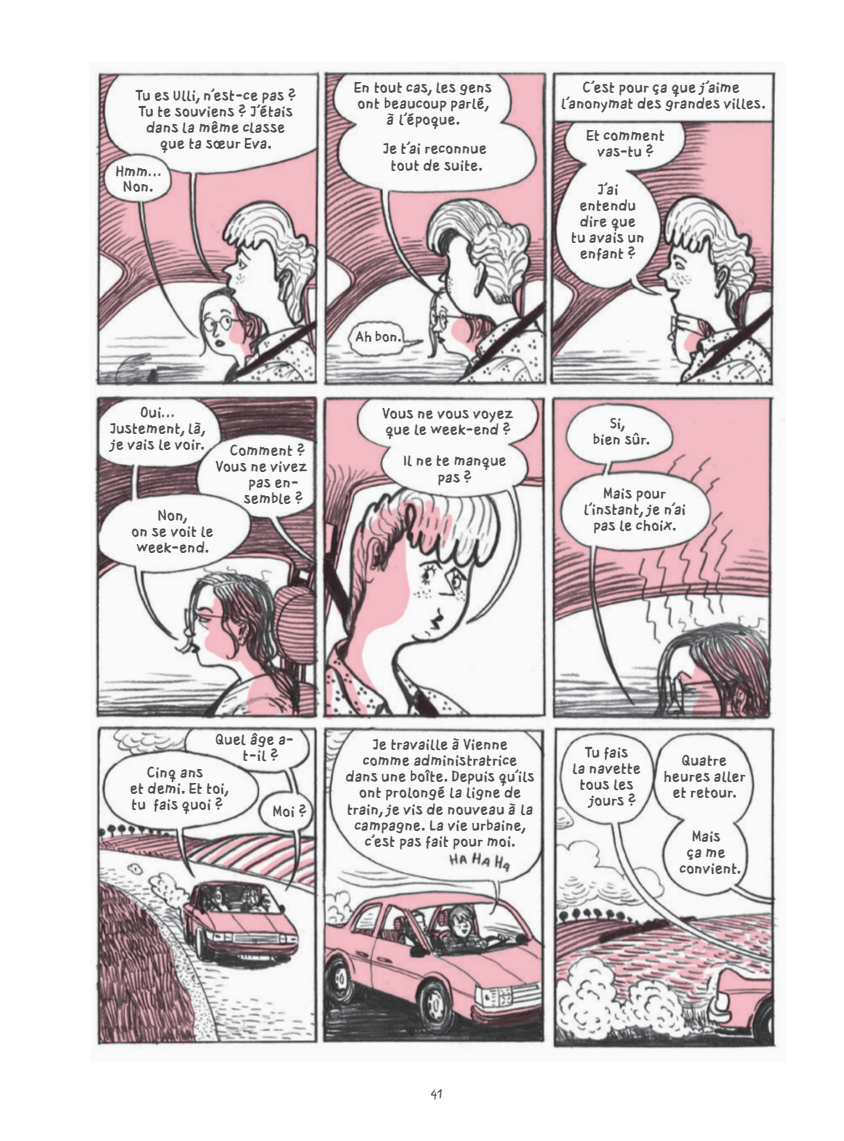
<style>
.page{position:relative;width:844px;height:1141px;background:#fff}
.page>*{position:absolute;margin:0;border:0;box-sizing:border-box;transform-origin:0 0}
.Alors_que_minus{font:12.78px/16.1px "lustcapbold";letter-spacing:-.005em;color:#4b4c4d;text-align:center}
.Alors_que_minus-2{font:12.25px "Lusttype 01 regular";color:#4b4c4d}
.Alors_que_minus-3{font:12.08px "lustcapbold";color:#4b4c4d}
</style>
<div class="page">
<img style="left:94px;top:68px;width:692px;height:981px">
<p class="Alors_que_minus" style="left:136px;top:87px;width:162px">Tu es Ulli, n’est-ce pas ?</p>
<p class="Alors_que_minus" style="left:139px;top:103px;width:156px">Tu te souviens ? J’étais dans la même classe</p>
<p class="Alors_que_minus" style="left:160px;top:135px;width:113px">que ta soeur Eva.</p>
<p class="Alors_que_minus" style="left:115px;top:164px;width:48px;line-height:15px">Hmm…<br>Non.</p>
<p class="Alors_que_minus" style="left:354px;top:80px;width:139px;text-align:left">En tout cas, les gens ont beaucoup parlé,</p>
<p class="Alors_que_minus" style="left:386px;top:112px;width:75px">à l’époque.</p>
<p class="Alors_que_minus" style="left:382px;top:141px;width:106px">Je t’ai reconnue</p>
<p class="Alors_que_minus" style="left:391px;top:157px;width:93px">tout de suite.</p>
<p class="Alors_que_minus" style="left:140px;top:404px;width:36px">Oui…</p>
<p class="Alors_que_minus" style="left:110px;top:420px;width:97px">Justement, là,</p>
<p class="Alors_que_minus" style="left:110px;top:437px;width:96px">je vais le voir.</p>
<p class="Alors_que_minus" style="left:230px;top:443px;width:76px">Comment ?</p>
<p class="Alors_que_minus" style="left:216px;top:459px;width:92px">Vous ne vivez</p>
<p class="Alors_que_minus" style="left:248px;top:475px;width:52px">pas en-</p>
<p class="Alors_que_minus" style="left:244px;top:491px;width:61px">semble ?</p>
<p class="Alors_que_minus" style="left:158px;top:507px;width:31px">Non,</p>
<p class="Alors_que_minus" style="left:131px;top:523px;width:84px">on se voit le week-end.</p>
<p class="Alors_que_minus-3" style="left:355px;top:330px;width:48px">Ah bon.</p>
<p class="Alors_que_minus" style="left:383px;top:406px;width:131px;text-align:left">Vous ne vous voyez que le week-end ?</p>
<p class="Alors_que_minus" style="left:403px;top:453px;width:105px">Il ne te manque pas ?</p>
<p class="Alors_que_minus" style="left:561px;top:80px;width:206px">C’est pour ça que j’aime l’anonymat des grandes villes.</p>
<p class="Alors_que_minus" style="left:586px;top:127px;width:80px">Et comment vas-tu ?</p>
<p class="Alors_que_minus" style="left:597px;top:181px;width:23px">J’ai</p>
<p class="Alors_que_minus" style="left:579px;top:197px;width:58px">entendu</p>
<p class="Alors_que_minus" style="left:580px;top:213px;width:57px">dire que</p>
<p class="Alors_que_minus" style="left:571px;top:229px;width:75px">tu avais un enfant ?</p>
<p class="Alors_que_minus" style="left:610px;top:415px;width:17px">Si,</p>
<p class="Alors_que_minus" style="left:592px;top:431px;width:59px">bien sûr.</p>
<p class="Alors_que_minus" style="left:583px;top:486px;width:104px">Mais pour l’instant, je n’ai pas le choix.</p>
<p class="Alors_que_minus" style="left:216px;top:731px;width:79px">Quel âge a-</p>
<p class="Alors_que_minus" style="left:243px;top:748px;width:37px">t-il ?</p>
<p class="Alors_que_minus" style="left:147px;top:765px;width:58px">Cinq ans</p>
<p class="Alors_que_minus" style="left:130px;top:781px;width:100px;text-align:left">et demi. Et toi, tu fais quoi ?</p>
<p class="Alors_que_minus" style="left:273px;top:803px;width:35px">Moi ?</p>
<p class="Alors_que_minus" style="left:372px;top:737px;width:137px">Je travaille à Vienne</p>
<p class="Alors_que_minus" style="left:363px;top:753px;width:155px">comme administratrice</p>
<p class="Alors_que_minus" style="left:346px;top:769px;width:190px">dans une boîte. Depuis qu’ils ont prolongé la ligne de train, je vis de nouveau à la campagne. La vie urbaine,</p>
<p class="Alors_que_minus" style="left:365px;top:833px;width:152px">c’est pas fait pour moi.</p>
<p class="Alors_que_minus" style="left:585px;top:744px;width:45px">Tu fais</p>
<p class="Alors_que_minus" style="left:572px;top:760px;width:70px">la navette</p>
<p class="Alors_que_minus" style="left:579px;top:777px;width:55px">tous les</p>
<p class="Alors_que_minus" style="left:589px;top:793px;width:49px">jours ?</p>
<p class="Alors_que_minus" style="left:682px;top:753px;width:46px">Quatre</p>
<p class="Alors_que_minus" style="left:663px;top:769px;width:84px">heures aller et retour.</p>
<p class="Alors_que_minus" style="left:691px;top:828px;width:30px">Mais</p>
<p class="Alors_que_minus" style="left:679px;top:844px;width:63px;text-align:left;text-indent:7px">ça me convient.</p>
<p class="Alors_que_minus-2" style="left:430px;top:1087px;width:14px">41</p>
</div>
